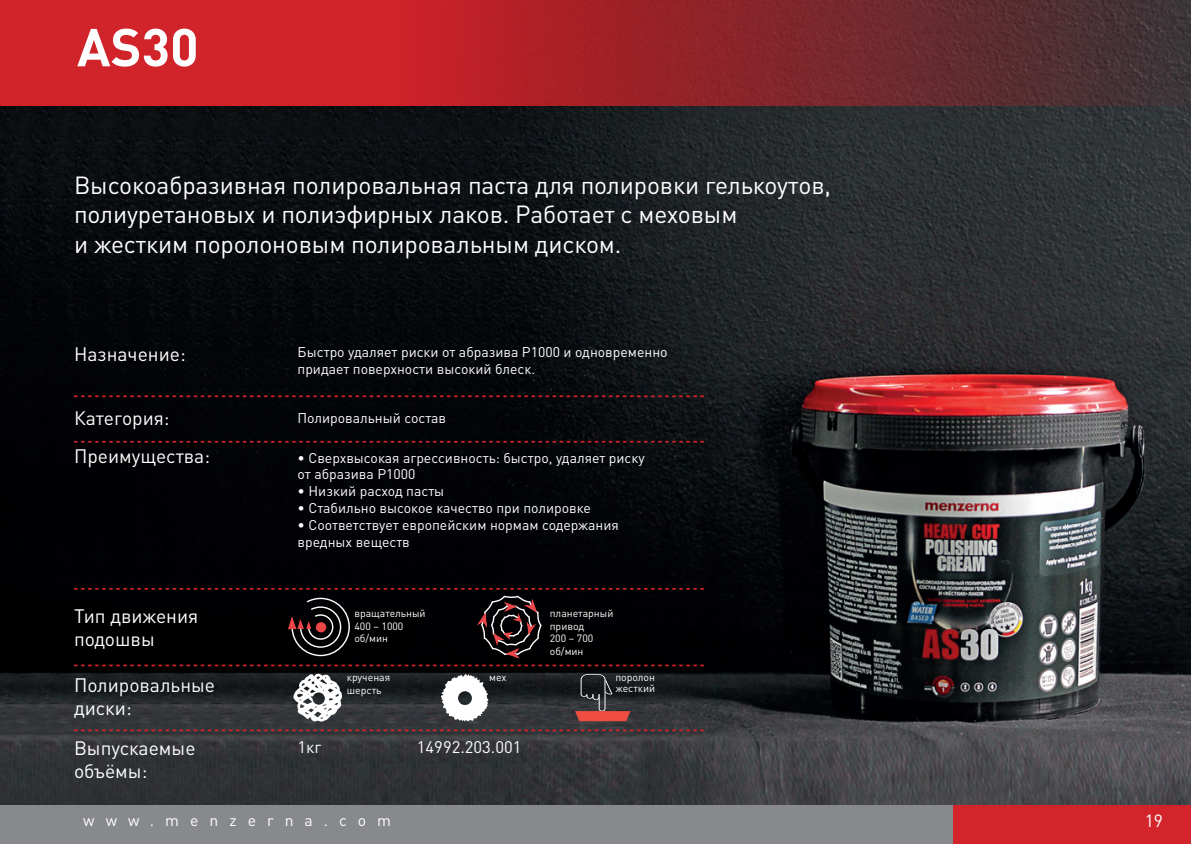
<style>
.page{position:relative;width:1191px;height:844px;background:#fff}
.page>*{position:absolute;margin:0;border:0;box-sizing:border-box;transform-origin:0 0}
.t1{font:700 52.5px "DIN Pro";color:#fff}
.t2{font:24.5px/29.4px "DIN Pro";letter-spacing:-.005em;color:#fff}
.t3{font:19.25px/23.1px "DIN Pro";color:#fff}
.t4{font:17.5px "DIN Pro";color:#fff}
.t5{font:16.62px "DIN Pro";color:#fff}
.t6{font:15.75px "DIN Pro";letter-spacing:.7em;color:#fff}
.t7{font:14px/16.8px "DIN Pro";color:#fff}
.t8{font:10.5px/12.6px "DIN Pro";color:#fff}
</style>
<div class="page">
<img style="left:0;top:106px;width:1191px;height:699px">
<svg style="left:74px;top:395px;width:630px;height:2px"></svg>
<svg style="left:74px;top:441px;width:630px;height:1px"></svg>
<svg style="left:74px;top:587px;width:630px;height:2px"></svg>
<svg style="left:74px;top:729px;width:630px;height:2px"></svg>
<svg style="left:0;top:0;width:1191px;height:106px;background:#9b262b"></svg>
<svg style="left:441px;top:673px;width:47px;height:48px"></svg>
<svg style="left:575px;top:673px;width:55px;height:48px;background:#533737"></svg>
<div style="left:74px;top:595px;width:630px;height:71px;background:#000002"></div>
<svg style="left:293px;top:673px;width:49px;height:49px"></svg>
<div style="left:0;top:805px;width:953px;height:38px;background:#87898c"></div>
<div style="left:953px;top:805px;width:238px;height:38px;background:#d3232b"></div>
<h1 class="t1" style="left:77px;top:12px;width:123px">AS30</h1>
<h2 class="t2" style="left:74px;top:168px;width:758px">Высокоабразивная полировальная паста для полировки гелькоутов, полиуретановых и полиэфирных лаков. Работает с меховым<br>и жестким поролоновым полировальным диском.</h2>
<h3 class="t3" style="left:74px;top:340px;width:113px">Назначение:</h3>
<h3 class="t3" style="left:74px;top:397px;width:138px;line-height:37.3px">Категория:<br>Преимущества:</h3>
<h3 class="t3" style="left:74px;top:602px;width:126px">Тип движения подошвы</h3>
<h3 class="t3" style="left:74px;top:671px;width:143px">Полировальные диски:</h3>
<h3 class="t3" style="left:74px;top:734px;width:123px">Выпускаемые объёмы:</h3>
<p class="t7" style="left:297px;top:342px;width:371px">Быстро удаляет риски от абразива Р1000 и одновременно придает поверхности высокий блеск.</p>
<p class="t7" style="left:297px;top:408px;width:150px">Полировальный состав</p>
<p class="t7" style="left:297px;top:447px;width:349px">• Сверхвысокая агрессивность: быстро, удаляет риску от абразива Р1000</p>
<p class="t7" style="left:297px;top:481px;width:148px">• Низкий расход пасты</p>
<p class="t7" style="left:297px;top:498px;width:295px">• Стабильно высокое качество при полировке</p>
<p class="t7" style="left:297px;top:514px;width:323px">• Соответствует европейским нормам содержания вредных веществ</p>
<p class="t8" style="left:354px;top:605px;width:73px">вращательный<br>400 – 1000 об/мин</p>
<p class="t8" style="left:550px;top:605px;width:65px">планетарный привод<br>200 – 700 об/мин</p>
<p class="t8" style="left:347px;top:670px;width:45px">крученая</p>
<p class="t8" style="left:489px;top:670px;width:19px">мех</p>
<p class="t8" style="left:347px;top:682px;width:36px">шерсть</p>
<p class="t5" style="left:297px;top:733px;width:25px">1кг</p>
<p class="t5" style="left:417px;top:733px;width:106px">14992.203.001</p>
<p class="t8" style="left:615px;top:671px;width:41px;line-height:10.5px">поролон жесткий</p>
<p class="t6" style="left:83px;top:807px;width:309px">www.menzerna.com</p>
<p class="t4" style="left:1144px;top:806px;width:20px">19</p>
</div>
